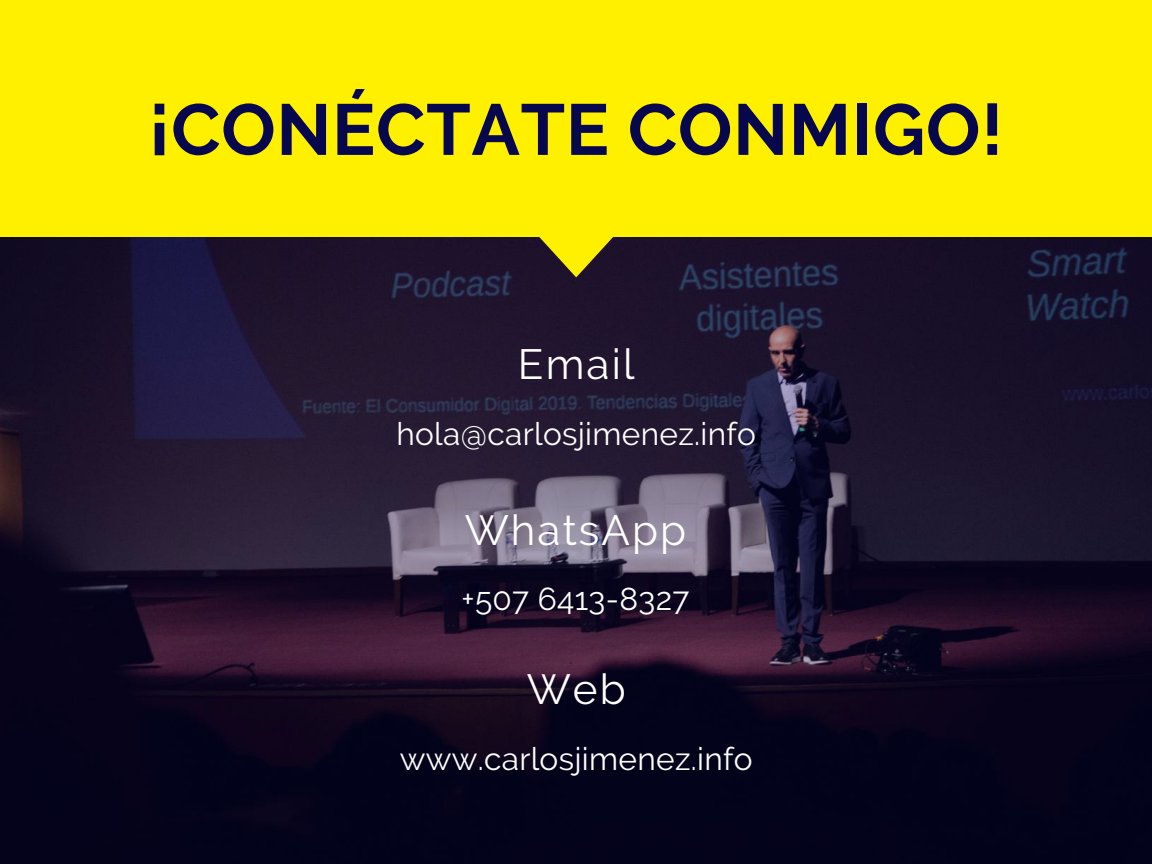
<style>
.page{position:relative;width:1152px;height:864px;background:#fff}
.page>*{position:absolute;margin:0;border:0;box-sizing:border-box;transform-origin:0 0}
.t1{font:700 72px "Raleway";letter-spacing:.01em;color:#07074e}
.t2{font:42.15px "Raleway";letter-spacing:.05em;color:#fff}
.t3{font:31.65px "Raleway";letter-spacing:.01em;color:#fff}
</style>
<div class="page">
<img style="left:0;top:236px;width:1152px;height:628px">
<div style="left:0;top:0;width:1152px;height:236px;background:#fff000"></div>
<svg style="left:529px;top:236px;width:94px;height:41px"></svg>
<h1 class="t1" style="left:148px;top:87px;width:856px">¡CONÉCTATE CONMIGO!</h1>
<h2 class="t2" style="left:518px;top:340px;width:118px">Email</h2>
<p class="t3" style="left:396px;top:415px;width:361px">hola@carlosjimenez.info</p>
<h2 class="t2" style="left:465px;top:505px;width:223px">WhatsApp</h2>
<p class="t3" style="left:462px;top:580px;width:229px">+507 6413-8327</p>
<h2 class="t2" style="left:527px;top:665px;width:101px">Web</h2>
<p class="t3" style="left:400px;top:740px;width:354px">www.carlosjimenez.info</p>
</div>
